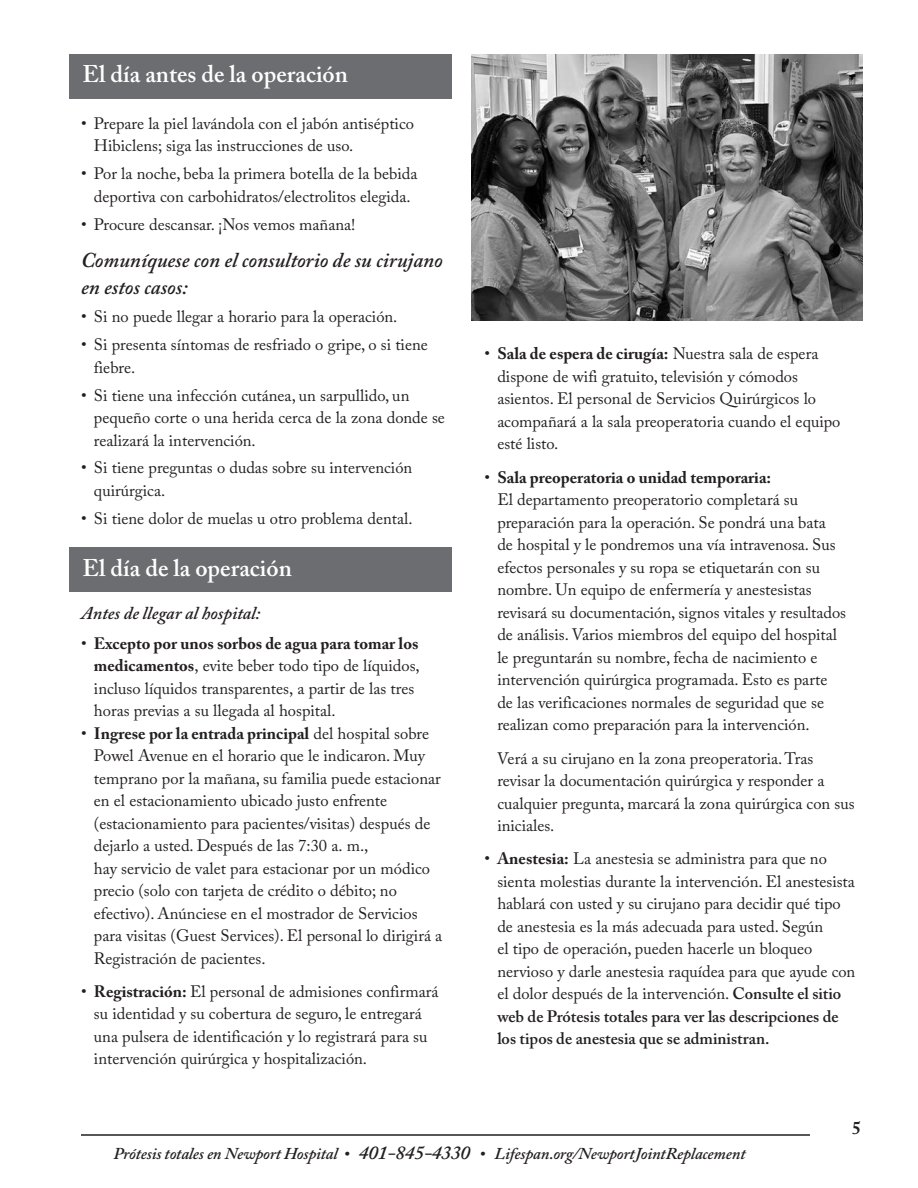
<style>
.page{position:relative;width:918px;height:1188px;background:#fff}
.page>*{position:absolute;margin:0;border:0;box-sizing:border-box;transform-origin:0 0}
.Head_Right_page{font:600 24px "Adobe Caslon Pro";color:#fff}
.Subhead{font:italic 600 21px/27px "Adobe Caslon Pro";color:#231f20}
.Text{font:italic 600 18px "Adobe Caslon Pro";color:#231f20}
.t1{font:700 18px "Adobe Caslon Pro";color:#231f20}
.Last_Bullett{font:16.5px/22.5px "Adobe Caslon Pro";color:#231f20}
.Bullet_text{font:16.5px/22.5px "Adobe Caslon Pro";color:#231f20}
.Text-2{font:16.5px/22.5px "Adobe Caslon Pro";color:#231f20}
.t2{font:italic 600 16.5px "Adobe Caslon Pro";letter-spacing:-.01em;color:#231f20}
.s1{font-weight:700}
.s2{font-weight:600}
.s3{font-size:19.5px}
</style>
<div class="page">
<hr style="left:81px;top:1134px;width:729px;height:2px;background:#231f20">
<div style="left:69px;top:547px;width:383px;height:45px;background:#6c6d70"></div>
<img style="left:471px;top:54px;width:392px;height:266px">
<div style="left:69px;top:54px;width:383px;height:44px;background:#6c6d70"></div>
<p class="Head_Right_page" style="left:82px;top:60px;width:267px">El día antes de la operación</p>
<p class="Bullet_text" style="left:94px;top:112px;width:322px;text-indent:-13px">• Prepare la piel lavándola con el jabón antiséptico<br>Hibiclens; siga las instrucciones de uso.</p>
<p class="Bullet_text" style="left:81px;top:162px;width:338px;text-align:center">• Por la noche, beba la primera botella de la bebida deportiva con carbohidratos/electrolitos elegida.</p>
<p class="Bullet_text" style="left:81px;top:213px;width:276px">• Procure descansar. ¡Nos vemos mañana!</p>
<p class="Subhead" style="left:81px;top:247px;width:363px">Comuníquese con el consultorio de su cirujano en estos casos:</p>
<p class="Bullet_text" style="left:81px;top:305px;width:318px">• Si no puede llegar a horario para la operación.</p>
<p class="Bullet_text" style="left:94px;top:333px;width:335px;text-indent:-13px">• Si presenta síntomas de resfriado o gripe, o si tiene fiebre.</p>
<p class="Bullet_text" style="left:94px;top:384px;width:353px;text-indent:-13px">• Si tiene una infección cutánea, un sarpullido, un pequeño corte o una herida cerca de la zona donde se realizará la intervención.</p>
<p class="Bullet_text" style="left:94px;top:457px;width:320px;text-indent:-13px">• Si tiene preguntas o dudas sobre su intervención quirúrgica.</p>
<p class="Bullet_text" style="left:81px;top:507px;width:333px">• Si tiene dolor de muelas u otro problema dental.</p>
<p class="Head_Right_page" style="left:82px;top:553px;width:211px">El día de la operación</p>
<p class="Text" style="left:81px;top:603px;width:181px">Antes de llegar al hospital:</p>
<p class="Text-2" style="left:94px;top:632px;width:327px;text-indent:-13px">• <span class="s1">Excepto por unos sorbos de agua para tomar los medicamentos</span>, evite beber todo tipo de líquidos, incluso líquidos transparentes, a partir de las tres horas previas a su llegada al hospital.</p>
<p class="Last_Bullett" style="left:94px;top:722px;width:350px;text-indent:-13px">• <span class="s1">Ingrese por la entrada principal</span> del hospital sobre Powel Avenue en el horario que le indicaron. Muy temprano por la mañana, su familia puede estacionar en el estacionamiento ubicado justo enfrente (estacionamiento para pacientes/visitas) después de dejarlo a usted. Después de las 7:30 a. m.,<br>hay servicio de valet para estacionar por un módico precio (solo con tarjeta de crédito o débito; no efectivo). Anúnciese en el mostrador de Servicios para visitas (Guest Services). El personal lo dirigirá a Registración de pacientes.</p>
<p class="Last_Bullett" style="left:94px;top:980px;width:346px;text-indent:-13px">• <span class="s1">Registración:</span> El personal de admisiones confirmará su identidad y su cobertura de seguro, le entregará una pulsera de identificación y lo registrará para su intervención quirúrgica y hospitalización.</p>
<p class="Last_Bullett" style="left:497px;top:343px;width:345px;text-indent:-13px">• <span class="s1">Sala de espera de cirugía:</span> Nuestra sala de espera dispone de wifi gratuito, televisión y cómodos asientos. El personal de Servicios Quirúrgicos lo acompañará a la sala preoperatoria cuando el equipo esté listo.</p>
<p class="Last_Bullett" style="left:497px;top:466px;width:350px;text-indent:-13px">• <span class="s1">Sala preoperatoria o unidad temporaria:<br></span>El departamento preoperatorio completará su preparación para la operación. Se pondrá una bata<br>de hospital y le pondremos una vía intravenosa. Sus efectos personales y su ropa se etiquetarán con su nombre. Un equipo de enfermería y anestesistas revisará su documentación, signos vitales y resultados de análisis. Varios miembros del equipo del hospital le preguntarán su nombre, fecha de nacimiento e intervención quirúrgica programada. Esto es parte de las verificaciones normales de seguridad que se realizan como preparación para la intervención.</p>
<p class="Last_Bullett" style="left:497px;top:747px;width:359px">Verá a su cirujano en la zona preoperatoria. Tras revisar la documentación quirúrgica y responder a cualquier pregunta, marcará la zona quirúrgica con sus iniciales.</p>
<p class="Last_Bullett" style="left:497px;top:847px;width:360px;text-indent:-13px">• <span class="s1">Anestesia:</span> La anestesia se administra para que no sienta molestias durante la intervención. El anestesista hablará con usted y su cirujano para decidir qué tipo de anestesia es la más adecuada para usted. Según<br>el tipo de operación, pueden hacerle un bloqueo nervioso y darle anestesia raquídea para que ayude con el dolor después de la intervención. <span class="s2">Consulte el sitio web de Prótesis totales para ver las descripciones de los tipos de anestesia que se administran.</span></p>
<p class="t1" style="left:852px;top:1117px;width:10px">5</p>
<p class="t2" style="left:113px;top:1144px;width:634px">Prótesis totales en Newport Hospital • <span class="s3">401-845-4330</span> • Lifespan.org/NewportJointReplacement</p>
</div>
